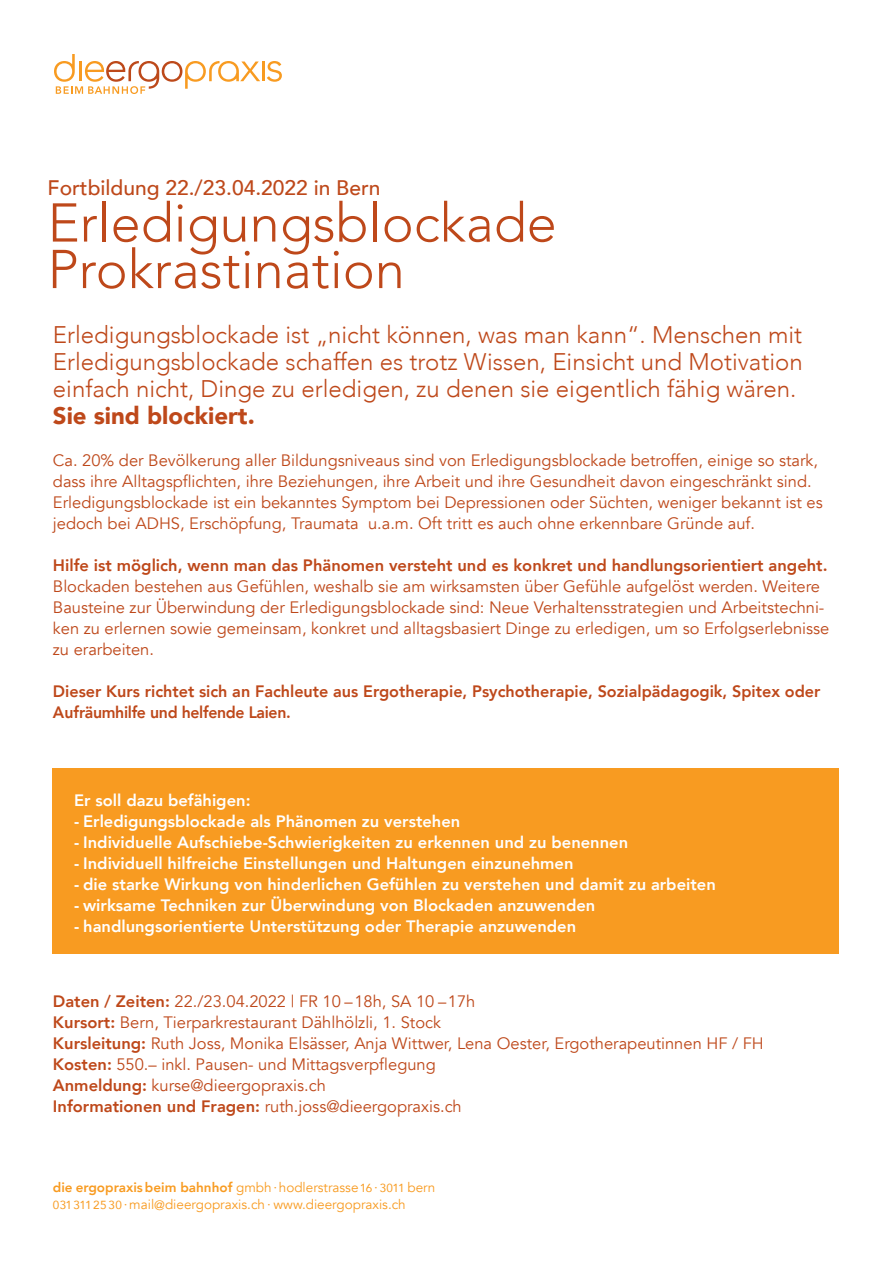
<style>
.page{position:relative;width:893px;height:1263px;background:#fff}
.page>*{position:absolute;margin:0;border:0;box-sizing:border-box;transform-origin:0 0}
.t1{font:300 54px "Avenir";color:#be481a}
.t2{font:300 24px/27px "Avenir";color:#be481a}
.t3{font:500 21px "Avenir";color:#be481a}
.t4{font:16.5px/21px "Avenir";color:#be481a}
.t5{font:800 16.5px "Avenir";color:#fff}
.t6{font:800 16.5px/21px "Avenir";color:#be481a}
.t7{font:800 13.5px "Avenir";color:#f89b21}
.t8{font:13.5px "Avenir";color:#f89b21}
.s1{font-weight:900}
.s2{font-weight:800}
.s3{font-weight:400}
.s4{font-weight:400;font-size:11.7px}
.s5{font-size:11.7px}
</style>
<div class="page">
<div style="left:53px;top:768px;width:786px;height:185px;background:#f89b21"></div>
<svg style="left:54px;top:54px;width:228px;height:40px"></svg>
<p class="t3" style="left:48px;top:170px;width:335px">Fortbildung 22./23.04.2022 in Bern</p>
<p class="t1" style="left:48px;top:191px;width:511px">Erledigungsblockade</p>
<p class="t1" style="left:48px;top:238px;width:359px">Prokrastination</p>
<p class="t2" style="left:53px;top:322px;width:751px">Erledigungsblockade ist „nicht können, was man kann“. Menschen mit Erledigungsblockade schaffen es trotz Wissen, Einsicht und Motivation einfach nicht, Dinge zu erledigen, zu denen sie eigentlich fähig wären.<br><span class="s1">Sie sind blockiert.</span></p>
<p class="t4" style="left:53px;top:450px;width:771px">Ca. 20% der Bevölkerung aller Bildungsniveaus sind von Erledigungsblockade betroffen, einige so stark, dass ihre Alltagspflichten, ihre Beziehungen, ihre Arbeit und ihre Gesundheit davon eingeschränkt sind.<br>Erledigungsblockade ist ein bekanntes Symptom bei Depressionen oder Süchten, weniger bekannt ist es jedoch bei ADHS, Erschöpfung, Traumata u.a.m. Oft tritt es auch ohne erkennbare Gründe auf.</p>
<p class="t6" style="left:53px;top:555px;width:776px">Hilfe ist möglich, wenn man das Phänomen versteht und es konkret und handlungsorientiert angeht.</p>
<p class="t4" style="left:53px;top:576px;width:778px">Blockaden bestehen aus Gefühlen, weshalb sie am wirksamsten über Gefühle aufgelöst werden. Weitere Bausteine zur Überwindung der Erledigungsblockade sind: Neue Verhaltensstrategien und Arbeitstechni&shy;ken zu erlernen sowie gemeinsam, konkret und alltagsbasiert Dinge zu erledigen, um so Erfolgserlebnisse zu erarbeiten.</p>
<p class="t6" style="left:53px;top:681px;width:769px">Dieser Kurs richtet sich an Fachleute aus Ergotherapie, Psychotherapie, Sozialpädagogik, Spitex oder<br>Aufräumhilfe und helfende Laien.</p>
<p class="t5" style="left:74px;top:787px;width:178px">Er soll dazu befähigen:</p>
<p class="t5" style="left:74px;top:808px;width:388px">- Erledigungsblockade als Phänomen zu verstehen</p>
<p class="t5" style="left:74px;top:829px;width:555px">- Individuelle Aufschiebe-Schwierigkeiten zu erkennen und zu benennen</p>
<p class="t5" style="left:74px;top:850px;width:501px">- Individuell hilfreiche Einstellungen und Haltungen einzunehmen</p>
<p class="t5" style="left:74px;top:871px;width:643px">- die starke Wirkung von hinderlichen Gefühlen zu verstehen und damit zu arbeiten</p>
<p class="t5" style="left:74px;top:892px;width:523px">- wirksame Techniken zur Überwindung von Blockaden anzuwenden</p>
<p class="t5" style="left:74px;top:913px;width:503px">- handlungsorientierte Unterstützung oder Therapie anzuwenden</p>
<p class="t4" style="left:53px;top:991px;width:424px"><span class="s2">Daten / Zeiten:</span> 22./23.04.2022 | FR 10 – 18h, SA 10 – 17h</p>
<p class="t4" style="left:53px;top:1012px;width:390px"><span class="s2">Kursort:</span> Bern, Tierparkrestaurant Dählhölzli, 1. Stock</p>
<p class="t4" style="left:53px;top:1033px;width:712px"><span class="s2">Kursleitung:</span> Ruth Joss, Monika Elsässer, Anja Wittwer, Lena Oester, Ergotherapeutinnen HF / FH</p>
<p class="t4" style="left:53px;top:1054px;width:384px"><span class="s2">Kosten:</span> 550.– inkl. Pausen- und Mittagsverpflegung</p>
<p class="t4" style="left:53px;top:1075px;width:274px"><span class="s2">Anmeldung:</span> kurse@dieergopraxis.ch</p>
<p class="t4" style="left:53px;top:1096px;width:410px"><span class="s2">Informationen und Fragen:</span> ruth.joss@dieergopraxis.ch</p>
<p class="t7" style="left:53px;top:1177px;width:384px">die ergopraxis beim bahnhof <span class="s3">gmbh · hodlerstrasse</span> <span class="s4">16</span> <span class="s3">·</span> <span class="s4">3011</span> <span class="s3">bern</span></p>
<p class="t8" style="left:53px;top:1196px;width:354px"><span class="s5">031 311 25 30</span> · mail@dieergopraxis.ch · www.dieergopraxis.ch</p>
</div>
